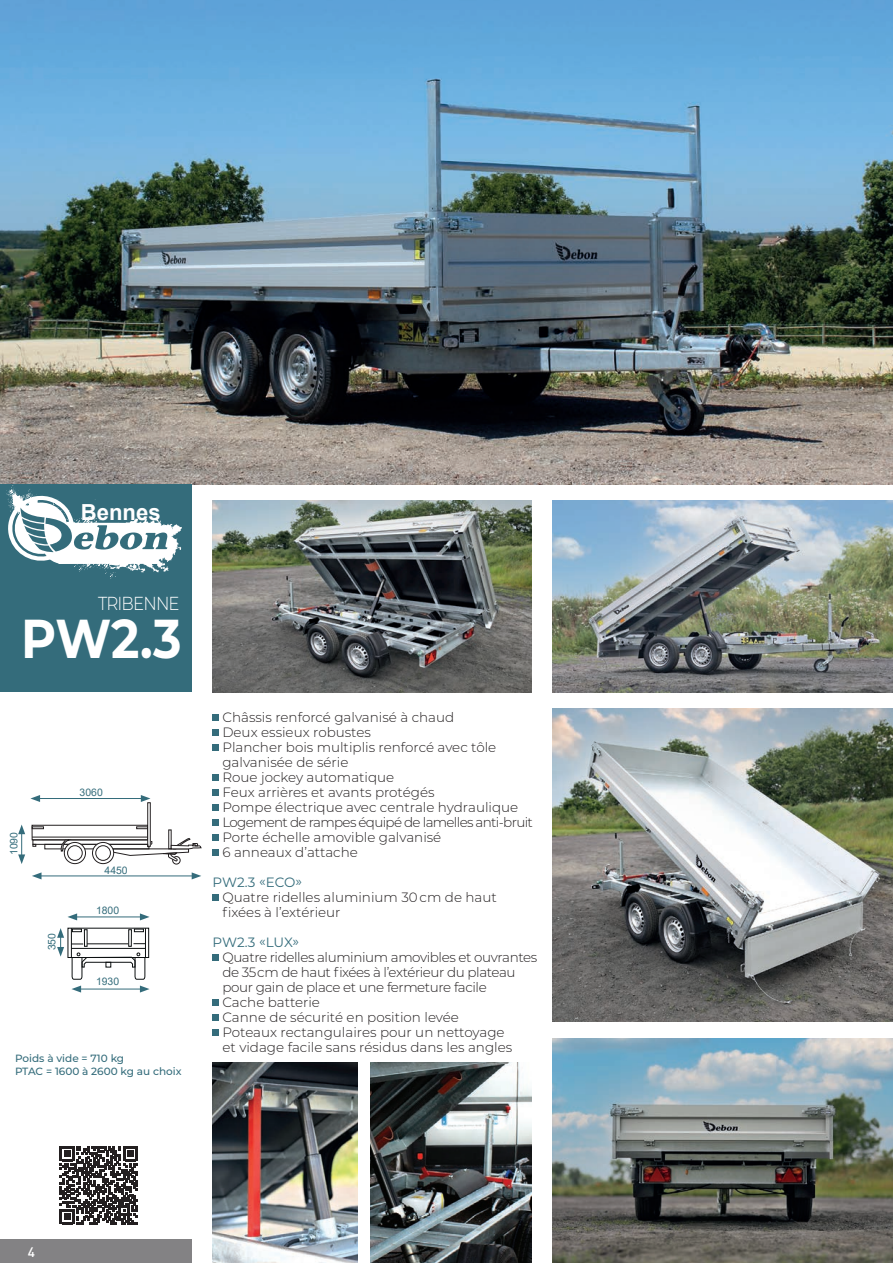
<style>
.page{position:relative;width:893px;height:1263px;background:#fff}
.page>*{position:absolute;margin:0;border:0;box-sizing:border-box;transform-origin:0 0}
.t1{font:700 54.75px "Montserrat";color:#fff;scale:.88 1}
.t2{font:700 22.05px "Arial";color:#fff}
.t3{font:300 18.75px "Montserrat";letter-spacing:-.05em;color:#fff;scale:.88 1}
.t4{font:300 13.5px/15px "Montserrat";color:#231f20}
.t5{font:300 13.5px/15px "Montserrat";letter-spacing:-.02em;color:#231f20}
.t6{font:13.5px "Montserrat";letter-spacing:-.01em;color:#346c7b}
.t7{font:500 13.5px "DIN";color:#fff}
.t8{font:500 10.5px/12.6px "Montserrat";color:#346c7b}
.t9{font:10.35px "Arial";color:#346c7b}
</style>
<div class="page">
<img style="left:0;top:0;width:893px;height:485px">
<img style="left:553px;top:708px;width:340px;height:314px">
<img style="left:553px;top:500px;width:340px;height:192px">
<img style="left:553px;top:1039px;width:340px;height:224px">
<img style="left:213px;top:500px;width:318px;height:192px">
<img style="left:370px;top:1063px;width:161px;height:200px">
<svg style="left:213px;top:714px;width:6px;height:6px"></svg>
<svg style="left:213px;top:729px;width:6px;height:6px"></svg>
<svg style="left:213px;top:744px;width:6px;height:6px"></svg>
<svg style="left:213px;top:774px;width:6px;height:6px"></svg>
<svg style="left:213px;top:789px;width:6px;height:6px"></svg>
<svg style="left:213px;top:804px;width:6px;height:6px"></svg>
<svg style="left:213px;top:819px;width:6px;height:6px"></svg>
<svg style="left:213px;top:834px;width:6px;height:6px"></svg>
<svg style="left:213px;top:849px;width:6px;height:6px"></svg>
<svg style="left:213px;top:894px;width:6px;height:6px"></svg>
<svg style="left:213px;top:954px;width:6px;height:6px"></svg>
<svg style="left:213px;top:999px;width:6px;height:6px"></svg>
<svg style="left:213px;top:1014px;width:6px;height:6px"></svg>
<svg style="left:213px;top:1029px;width:6px;height:6px"></svg>
<div style="left:0;top:485px;width:191px;height:207px;background:#346c7b"></div>
<svg style="left:60px;top:1146px;width:78px;height:78px"></svg>
<svg style="left:6px;top:485px;width:176px;height:94px"></svg>
<img style="left:213px;top:1063px;width:144px;height:200px">
<hr style="left:38px;top:798px;width:105px;height:1px;background:#346c7b">
<svg style="left:30px;top:795px;width:10px;height:7px"></svg>
<svg style="left:141px;top:795px;width:9px;height:7px"></svg>
<hr style="left:39px;top:875px;width:155px;height:1px;background:#346c7b">
<svg style="left:32px;top:872px;width:10px;height:7px"></svg>
<svg style="left:192px;top:872px;width:9px;height:7px"></svg>
<div style="left:147px;top:802px;width:3px;height:44px;border:1px solid #231f20"></div>
<div style="left:172px;top:856px;width:8px;height:8px;border:1px solid #231f20;border-radius:50%"></div>
<div style="left:92px;top:842px;width:22px;height:22px;border:1px solid #231f20;border-radius:50%"></div>
<div style="left:64px;top:842px;width:22px;height:22px;border:1px solid #231f20;border-radius:50%"></div>
<svg style="left:32px;top:825px;width:169px;height:36px"></svg>
<svg style="left:18px;top:824px;width:7px;height:40px"></svg>
<hr style="left:75px;top:916px;width:67px;height:1px;background:#346c7b">
<svg style="left:67px;top:913px;width:10px;height:7px"></svg>
<svg style="left:140px;top:913px;width:10px;height:7px"></svg>
<svg style="left:57px;top:928px;width:7px;height:29px"></svg>
<svg style="left:71px;top:928px;width:79px;height:64px"></svg>
<div style="left:0;top:1239px;width:191px;height:24px;background:#838284"></div>
<h2 class="t2" style="left:81px;top:497px;width:81px">Bennes</h2>
<h3 class="t3" style="left:98px;top:591px;width:94px">TRIBENNE</h3>
<h1 class="t1" style="left:21px;top:599px;width:184px">PW2.3</h1>
<p class="t9" style="left:7px;top:855px;width:25px;rotate:-90deg">1090</p>
<p class="t9" style="left:80px;top:785px;width:25px">3060</p>
<p class="t9" style="left:45px;top:950px;width:19px;rotate:-90deg">350</p>
<p class="t9" style="left:105px;top:863px;width:25px">4450</p>
<p class="t9" style="left:96px;top:903px;width:25px">1800</p>
<p class="t9" style="left:96px;top:974px;width:25px">1930</p>
<p class="t8" style="left:15px;top:1052px;width:168px">Poids à vide = 710 kg<br>PTAC = 1600 à 2600 kg au choix</p>
<p class="t4" style="left:222px;top:709px;width:312px">Châssis renforcé galvanisé à chaud<br>Deux essieux robustes<br>Plancher bois multiplis renforcé avec tôle galvanisée de série<br>Roue jockey automatique<br>Feux arrières et avants protégés<br>Pompe électrique avec centrale hydraulique<br>Logement de rampes équipé de lamelles anti-bruit<br>Porte échelle amovible galvanisé<br>6 anneaux d’attache</p>
<p class="t6" style="left:213px;top:872px;width:91px">PW2.3 «ECO»</p>
<p class="t4" style="left:222px;top:889px;width:276px">Quatre ridelles aluminium 30 cm de haut fixées à l’extérieur</p>
<p class="t6" style="left:213px;top:932px;width:88px">PW2.3 «LUX»</p>
<p class="t5" style="left:222px;top:949px;width:316px">Quatre ridelles aluminium amovibles et ouvrantes de 35 cm de haut fixées à l’extérieur du plateau pour gain de place et une fermeture facile<br>Cache batterie<br>Canne de sécurité en position levée<br>Poteaux rectangulaires pour un nettoyage<br>et vidage facile sans résidus dans les angles</p>
<p class="t7" style="left:28px;top:1243px;width:9px">4</p>
</div>
